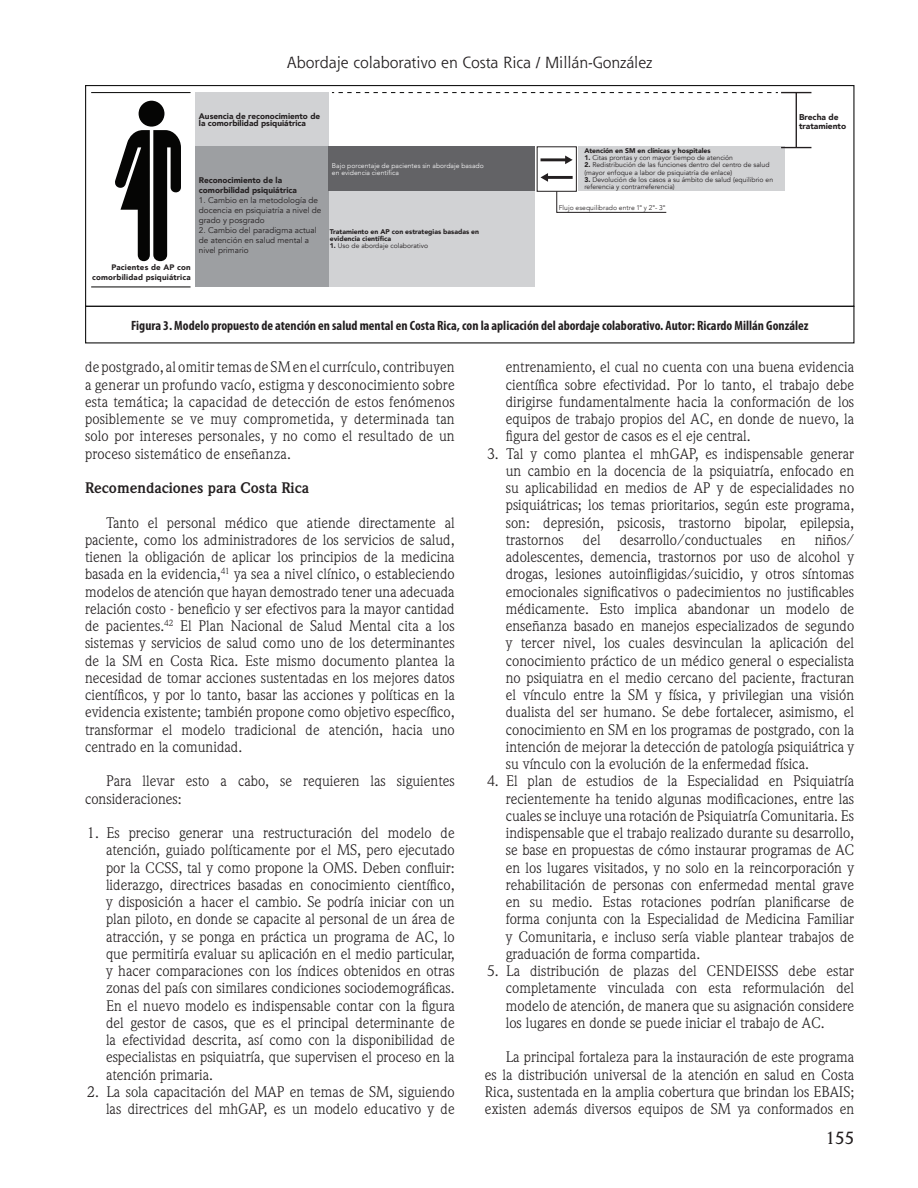
<style>
.page{position:relative;width:918px;height:1188px;background:#fff}
.page>*{position:absolute;margin:0;border:0;box-sizing:border-box;transform-origin:0 0}
.t1{font:500 17.25px "Weidemann";color:#231f20}
.t2{font:15.75px "Shannon";color:#231f20}
.t3{font:15px/17.2px "Weidemann";color:#231f20;text-align:justify}
.t4{font:700 15px "Weidemann";color:#231f20}
.t5{font:700 condensed 13.5px "Myriad Pro";color:#231f20}
.t6{font:900 8.4px/9px "Avenir";color:#231f20}
.t7{font:8.25px/10.1px "Avenir";color:#231f20}
.t8{font:900 8.25px/7.2px "Avenir";color:#231f20}
.t9{font:900 7.95px/9.6px "Avenir";letter-spacing:.02em;color:#231f20;text-align:right}
.t10{font:6.9px/7.2px "Avenir";color:#231f20}
.t11{font:900 6.9px/7.2px "Avenir";color:#231f20}
.t12{font:300 6.9px/7.2px "Avenir";color:#fff}
.t13{font:300 6.9px "Avenir";color:#231f20}
.s1{font-weight:900}
</style>
<div class="page">
<div style="left:328px;top:191px;width:207px;height:96px;background:#d1d2d4"></div>
<div style="left:139px;top:101px;width:25px;height:26px;background:#050504;border-radius:50%"></div>
<svg style="left:115px;top:130px;width:66px;height:132px"></svg>
<svg style="left:332px;top:92px;width:446px;height:1px"></svg>
<div style="left:195px;top:93px;width:133px;height:54px;background:#d1d2d4"></div>
<div style="left:195px;top:147px;width:133px;height:140px;background:#9d9fa2"></div>
<div style="left:328px;top:147px;width:207px;height:44px;background:#636366"></div>
<div style="left:578px;top:147px;width:207px;height:44px;background:#d1d2d4"></div>
<hr style="left:547px;top:176px;width:26px;height:3px;background:#231f20">
<svg style="left:541px;top:173px;width:7px;height:9px"></svg>
<hr style="left:541px;top:158px;width:25px;height:3px;background:#231f20">
<svg style="left:565px;top:156px;width:8px;height:8px"></svg>
<hr style="left:91px;top:92px;width:100px;height:1px;background:#050504">
<hr style="left:91px;top:287px;width:100px;height:1px;background:#050504">
<hr style="left:781px;top:92px;width:30px;height:1px;background:#231f20">
<hr style="left:781px;top:147px;width:30px;height:1px;background:#231f20">
<hr style="left:796px;top:93px;width:1px;height:55px;background:#231f20">
<svg style="left:556px;top:191px;width:111px;height:22px"></svg>
<div style="left:85px;top:306px;width:770px;height:37px;border:1px solid #161616"></div>
<p class="t2" style="left:287px;top:53px;width:367px">Abordaje colaborativo en Costa Rica / Millán-González</p>
<p class="t8" style="left:199px;top:113px;width:123px">Ausencia de reconocimiento de la comorbilidad psiquiátrica</p>
<p class="t9" style="left:92px;top:262px;width:100px">Pacientes de AP con comorbilidad psiquiátrica</p>
<p class="t8" style="left:199px;top:175px;width:99px;line-height:10.1px">Reconocimiento de la comorbilidad psiquiátrica</p>
<p class="t7" style="left:199px;top:195px;width:124px">1. Cambio en la metodología de docencia en psiquiatría a nivel de grado y posgrado</p>
<p class="t7" style="left:199px;top:225px;width:119px">2. Cambio del paradigma actual de atención en salud mental a nivel primario</p>
<p class="t12" style="left:332px;top:162px;width:153px">Bajo porcentaje de pacientes sin abordaje basado en evidencia científica</p>
<p class="t11" style="left:330px;top:227px;width:151px">Tratamiento en AP con estrategias basadas en evidencia científica</p>
<p class="t10" style="left:330px;top:242px;width:100px"><span class="s1">1.</span> Uso de abordaje colaborativo</p>
<p class="t11" style="left:584px;top:147px;width:128px">Atención en SM en clínicas y hospitales</p>
<p class="t10" style="left:584px;top:154px;width:150px"><span class="s1">1.</span> Citas prontas y con mayor tiempo de atención</p>
<p class="t10" style="left:584px;top:161px;width:187px"><span class="s1">2.</span> Redistribución de las funciones dentro del centro de salud (mayor enfoque a labor de psiquiatría de enlace)</p>
<p class="t10" style="left:584px;top:176px;width:190px"><span class="s1">3.</span> Devolución de los casos a su ámbito de salud (equilibrio en referencia y contrarreferencia)</p>
<p class="t13" style="left:559px;top:203px;width:108px">Flujo esequilibrado entre 1° y 2°- 3°</p>
<p class="t6" style="left:799px;top:112px;width:49px">Brecha de tratamiento</p>
<p class="t5" style="left:131px;top:317px;width:679px">Figura 3. Modelo propuesto de atención en salud mental en Costa Rica, con la aplicación del abordaje colaborativo. Autor: Ricardo Millán González</p>
<p class="t3" style="left:85px;top:358px;width:371px">de postgrado, al omitir temas de SM en el currículo, contribuyen a generar un profundo vacío, estigma y desconocimiento sobre esta temática; la capacidad de detección de estos fenómenos posiblemente se ve muy comprometida, y determinada tan solo por intereses personales, y no como el resultado de un proceso sistemático de enseñanza.</p>
<p class="t4" style="left:85px;top:479px;width:225px">Recomendaciones para Costa Rica</p>
<p class="t3" style="left:85px;top:514px;width:371px;text-indent:21px">Tanto el personal médico que atiende directamente al paciente, como los administradores de los servicios de salud, tienen la obligación de aplicar los principios de la medicina basada en la evidencia,<sup>41</sup> ya sea a nivel clínico, o estableciendo modelos de atención que hayan demostrado tener una adecuada relación costo - beneficio y ser efectivos para la mayor cantidad de pacientes.<sup>42</sup> El Plan Nacional de Salud Mental cita a los sistemas y servicios de salud como uno de los determinantes de la SM en Costa Rica. Este mismo documento plantea la necesidad de tomar acciones sustentadas en los mejores datos científicos, y por lo tanto, basar las acciones y políticas en la evidencia existente; también propone como objetivo específico, transformar el modelo tradicional de atención, hacia uno centrado en la comunidad.</p>
<p class="t3" style="left:85px;top:772px;width:371px;text-indent:21px">Para llevar esto a cabo, se requieren las siguientes consideraciones:</p>
<p class="t3" style="left:106px;top:824px;width:350px;text-indent:-19px">1. Es preciso generar una restructuración del modelo de atención, guiado políticamente por el MS, pero ejecutado por la CCSS, tal y como propone la OMS. Deben confluir: liderazgo, directrices basadas en conocimiento científico, y disposición a hacer el cambio. Se podría iniciar con un plan piloto, en donde se capacite al personal de un área de atracción, y se ponga en práctica un programa de AC, lo que permitiría evaluar su aplicación en el medio particular, y hacer comparaciones con los índices obtenidos en otras zonas del país con similares condiciones sociodemográficas.<br>En el nuevo modelo es indispensable contar con la figura del gestor de casos, que es el principal determinante de la efectividad descrita, así como con la disponibilidad de especialistas en psiquiatría, que supervisen el proceso en la atención primaria.</p>
<p class="t3" style="left:87px;top:1083px;width:369px;text-align:right">2. La sola capacitación del MAP en temas de SM, siguiendo las directrices del mhGAP, es un modelo educativo y de</p>
<p class="t3" style="left:506px;top:358px;width:350px">entrenamiento, el cual no cuenta con una buena evidencia científica sobre efectividad. Por lo tanto, el trabajo debe dirigirse fundamentalmente hacia la conformación de los equipos de trabajo propios del AC, en donde de nuevo, la figura del gestor de casos es el eje central.</p>
<p class="t3" style="left:506px;top:445px;width:350px;text-indent:-19px">3. Tal y como plantea el mhGAP, es indispensable generar un cambio en la docencia de la psiquiatría, enfocado en su aplicabilidad en medios de AP y de especialidades no psiquiátricas; los temas prioritarios, según este programa, son: depresión, psicosis, trastorno bipolar, epilepsia, trastornos</p>
<p class="t3" style="left:506px;top:531px;width:350px;text-indent:309px">niños/ adolescentes, demencia, trastornos por uso de alcohol y drogas, lesiones autoinfligidas/suicidio, y otros síntomas emocionales significativos o padecimientos no justificables médicamente. Esto implica abandonar un modelo de enseñanza basado en manejos especializados de segundo y tercer nivel, los cuales desvinculan la aplicación del conocimiento práctico de un médico general o especialista no psiquiatra en el medio cercano del paciente, fracturan el vínculo entre la SM y física, y privilegian una visión dualista del ser humano. Se debe fortalecer, asimismo, el conocimiento en SM en los programas de postgrado, con la intención de mejorar la detección de patología psiquiátrica y su vínculo con la evolución de la enfermedad física.</p>
<p class="t3" style="left:506px;top:772px;width:350px;text-indent:-19px">4. El plan de estudios de la Especialidad en Psiquiatría recientemente ha tenido algunas modificaciones, entre las cuales se incluye una rotación de Psiquiatría Comunitaria. Es indispensable que el trabajo realizado durante su desarrollo, se base en propuestas de cómo instaurar programas de AC en los lugares visitados, y no solo en la reincorporación y rehabilitación de personas con enfermedad mental grave en su medio. Estas rotaciones podrían planificarse de forma conjunta con la Especialidad de Medicina Familiar y Comunitaria, e incluso sería viable plantear trabajos de graduación de forma compartida.</p>
<p class="t3" style="left:506px;top:962px;width:350px;text-indent:-19px">5. La distribución de plazas del CENDEISSS debe estar completamente vinculada con esta reformulación del modelo de atención, de manera que su asignación considere los lugares en donde se puede iniciar el trabajo de AC.</p>
<p class="t3" style="left:485px;top:1048px;width:371px;text-indent:21px">La principal fortaleza para la instauración de este programa es la distribución universal de la atención en salud en Costa Rica, sustentada en la amplia cobertura que brindan los EBAIS; existen además diversos equipos de SM ya conformados en</p>
<p class="t3" style="left:583px;top:531px;width:19px">del</p>
<p class="t3" style="left:620px;top:531px;width:144px">desarrollo/conductuales</p>
<p class="t3" style="left:781px;top:531px;width:16px">en</p>
<p class="t1" style="left:826px;top:1127px;width:30px">155</p>
</div>
